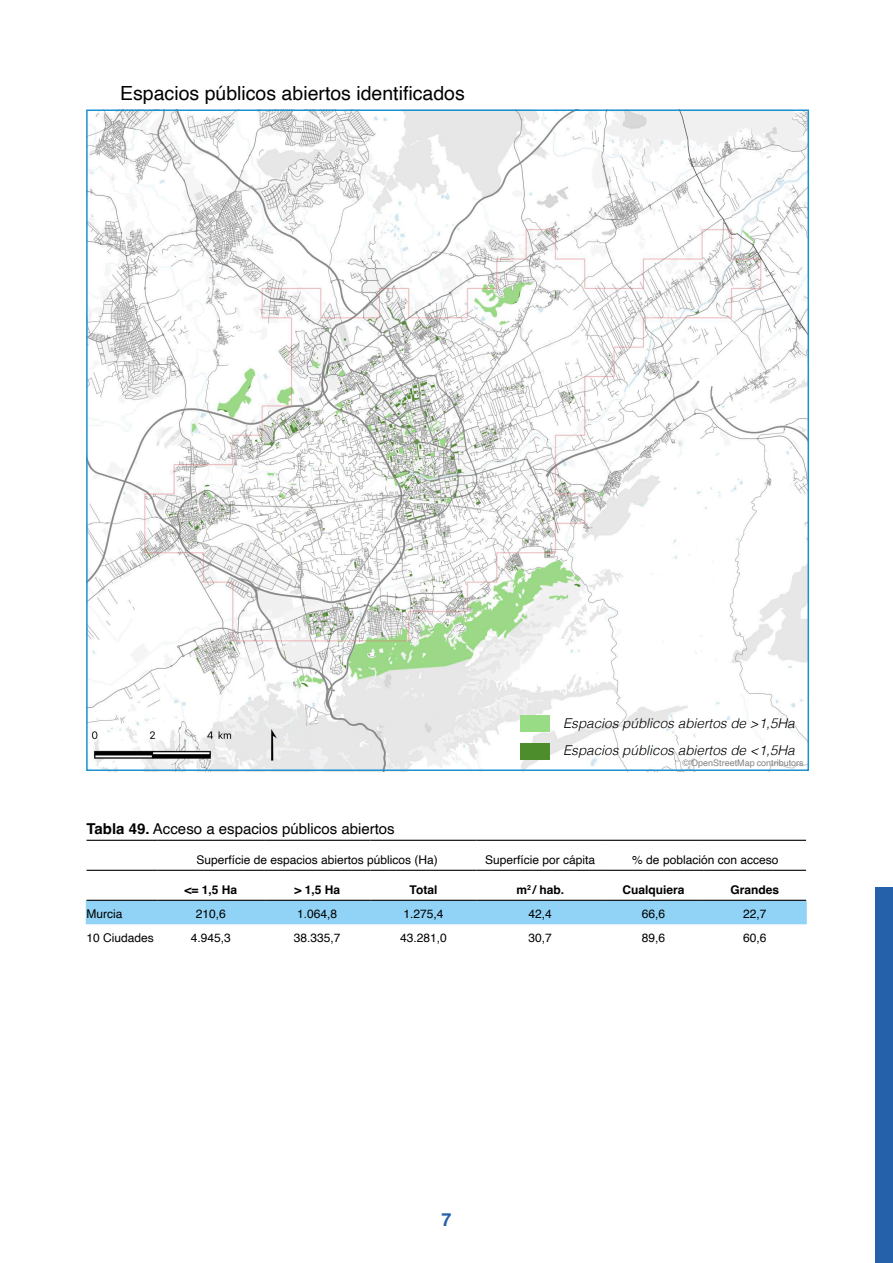
<style>
.page{position:relative;width:893px;height:1263px;background:#fff}
.page>*{position:absolute;margin:0;border:0;box-sizing:border-box;transform-origin:0 0}
.titol_mapa{font:19.5px "Helvetica";color:#000}
.t1{font:700 18px "Helvetica";color:#2560ab}
.t2{font:15px "Helvetica";color:#000}
.cos_mapes{font:italic 300 13.5px "Helvetica";color:#000}
.t3{font:12px "Helvetica";color:#000}
.t4{font:700 12px "Helvetica";color:#000}
.titol_mapa-2{font:9px "Helvetica";color:#828285}
.s1{font-weight:700}
</style>
<div class="page">
<div style="left:876px;top:887px;width:17px;height:376px;background:#2560ab"></div>
<img style="left:88px;top:112px;width:718px;height:661px">
<div style="left:520px;top:715px;width:30px;height:17px;background:#99dc86"></div>
<div style="left:520px;top:743px;width:30px;height:17px;background:#4e8d2b"></div>
<div style="left:86px;top:900px;width:721px;height:24px;background:#90d3f6"></div>
<hr style="left:87px;top:840px;width:71px;height:1px;background:#000">
<hr style="left:158px;top:840px;width:106px;height:1px;background:#000">
<hr style="left:264px;top:840px;width:106px;height:1px;background:#000">
<hr style="left:370px;top:840px;width:107px;height:1px;background:#000">
<hr style="left:477px;top:840px;width:127px;height:1px;background:#000">
<hr style="left:604px;top:840px;width:99px;height:1px;background:#000">
<hr style="left:703px;top:840px;width:103px;height:1px;background:#000">
<hr style="left:158px;top:870px;width:106px;height:1px;background:#000">
<hr style="left:264px;top:870px;width:106px;height:1px;background:#000">
<hr style="left:370px;top:870px;width:107px;height:1px;background:#000">
<hr style="left:477px;top:870px;width:127px;height:1px;background:#000">
<hr style="left:604px;top:870px;width:99px;height:1px;background:#000">
<hr style="left:703px;top:870px;width:103px;height:1px;background:#000">
<hr style="left:87px;top:870px;width:71px;height:1px;background:#000">
<hr style="left:87px;top:900px;width:71px;height:1px;background:#000">
<hr style="left:158px;top:900px;width:106px;height:1px;background:#000">
<hr style="left:264px;top:900px;width:106px;height:1px;background:#000">
<hr style="left:370px;top:900px;width:107px;height:1px;background:#000">
<hr style="left:477px;top:900px;width:127px;height:1px;background:#000">
<hr style="left:604px;top:900px;width:99px;height:1px;background:#000">
<hr style="left:703px;top:900px;width:103px;height:1px;background:#000">
<p class="titol_mapa" style="left:120px;top:78px;width:346px">Espacios públicos abiertos identificados</p>
<p class="cos_mapes" style="left:563px;top:712px;width:233px">Espacios públicos abiertos de &gt;1,5Ha</p>
<p class="cos_mapes" style="left:563px;top:739px;width:233px">Espacios públicos abiertos de &lt;1,5Ha</p>
<p class="titol_mapa-2" style="left:682px;top:756px;width:123px">© OpenStreetMap contributors</p>
<p class="t2" style="left:87px;top:817px;width:310px"><span class="s1">Tabla 49.</span> Acceso a espacios públicos abiertos</p>
<p class="t3" style="left:196px;top:851px;width:243px">Superfície de espacios abiertos públicos (Ha)</p>
<p class="t3" style="left:485px;top:851px;width:112px">Superfície por cápita</p>
<p class="t3" style="left:632px;top:851px;width:148px">% de población con acceso</p>
<p class="t4" style="left:185px;top:883px;width:54px">&lt;= 1,5 Ha</p>
<p class="t4" style="left:294px;top:883px;width:47px">&gt; 1,5 Ha</p>
<p class="t4" style="left:410px;top:883px;width:29px">Total</p>
<p class="t4" style="left:516px;top:883px;width:49px">m<sup>2</sup> / hab.</p>
<p class="t4" style="left:622px;top:883px;width:64px">Cualquiera</p>
<p class="t4" style="left:731px;top:883px;width:50px">Grandes</p>
<p class="t3" style="left:87px;top:905px;width:37px">Murcia</p>
<p class="t3" style="left:196px;top:905px;width:32px">210,6</p>
<p class="t3" style="left:297px;top:905px;width:42px">1.064,8</p>
<p class="t3" style="left:403px;top:905px;width:42px">1.275,4</p>
<p class="t3" style="left:529px;top:905px;width:25px">42,4</p>
<p class="t3" style="left:642px;top:905px;width:25px">66,6</p>
<p class="t3" style="left:743px;top:905px;width:25px">22,7</p>
<p class="t3" style="left:87px;top:929px;width:69px">10 Ciudades</p>
<p class="t3" style="left:191px;top:929px;width:42px">4.945,3</p>
<p class="t3" style="left:294px;top:929px;width:48px">38.335,7</p>
<p class="t3" style="left:400px;top:929px;width:48px">43.281,0</p>
<p class="t3" style="left:529px;top:929px;width:25px">30,7</p>
<p class="t3" style="left:642px;top:929px;width:25px">89,6</p>
<p class="t3" style="left:743px;top:929px;width:25px">60,6</p>
<h2 class="t1" style="left:441px;top:1208px;width:12px">7</h2>
</div>
